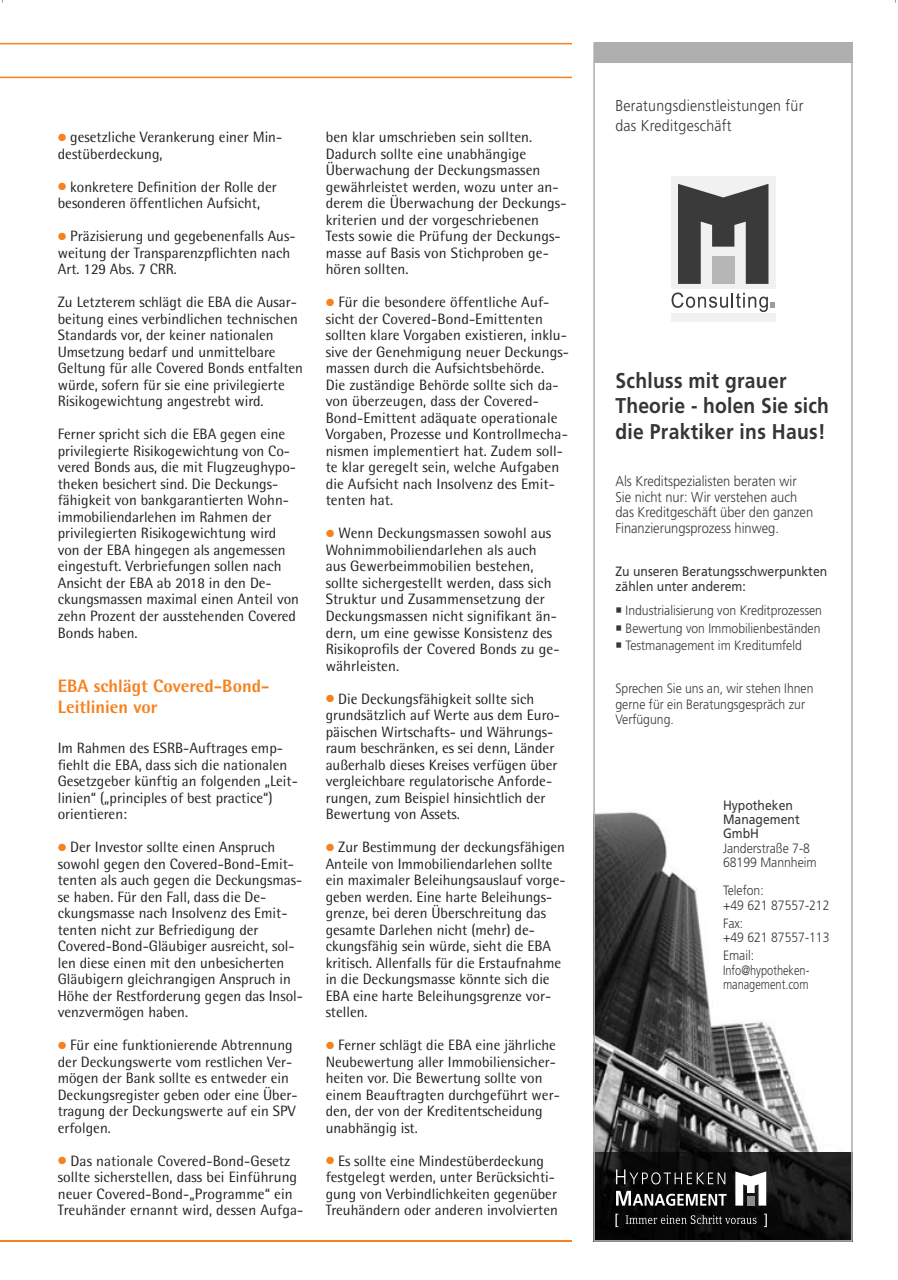
<style>
.page{position:relative;width:898px;height:1280px;background:#fff}
.page>*{position:absolute;margin:0;border:0;box-sizing:border-box;transform-origin:0 0}
.t1{font:700 21.3px/25.7px "Frutiger";letter-spacing:.015em;color:#353535;scale:.9 1}
.t2{font:800 18px/21px "Rotis Semi Sans";color:#f58220}
.t3{font:300 15.6px/20px "Frutiger";letter-spacing:.02em;color:#353535;scale:.9 1}
.t4{font:15px/16.5px "Rotis Semi Sans";color:#231f20}
.t5{font:300 14.25px/15.6px "Frutiger";color:#373737;scale:.9 1}
.t6{font:300 13.5px/14.2px "Frutiger";color:#373737;scale:.9 1}
.t7{font:13.5px/14.2px "Frutiger";color:#373737;scale:.9 1}
.s1{font-family:"European Pi Three";font-size:10.5px;color:#f58220}
</style>
<div class="page">
<hr style="left:0;top:1240px;width:898px;height:1px;background:#f58220">
<svg style="left:0;top:43px;width:572px;height:35px"></svg>
<div style="left:572px;top:1221px;width:326px;height:53px;background:#fff"></div>
<svg style="left:594px;top:63px;width:258px;height:1178px"></svg>
<div style="left:594px;top:43px;width:258px;height:20px;background:#afafaf"></div>
<p class="t4" style="left:58px;top:129px;width:226px"><span class="s1">P</span> gesetzliche Verankerung einer Min&shy;destüberdeckung,</p>
<p class="t4" style="left:58px;top:178px;width:221px"><span class="s1">P</span> konkretere Definition der Rolle der besonderen öffentlichen Aufsicht,</p>
<p class="t4" style="left:58px;top:228px;width:239px"><span class="s1">P</span> Präzisierung und gegebenenfalls Aus&shy;weitung der Transparenzpflichten nach<br>Art. 129 Abs. 7 CRR.</p>
<p class="t4" style="left:58px;top:294px;width:247px">Zu Letzterem schlägt die EBA die Ausar&shy;beitung eines verbindlichen technischen Standards vor, der keiner nationalen Umsetzung bedarf und unmittelbare Geltung für alle Covered Bonds entfalten würde, sofern für sie eine privilegierte Risikogewichtung angestrebt wird.</p>
<p class="t4" style="left:58px;top:426px;width:243px">Ferner spricht sich die EBA gegen eine privilegierte Risikogewichtung von Co&shy;vered Bonds aus, die mit Flugzeughypo&shy;theken besichert sind. Die Deckungs&shy;fähigkeit von bankgarantierten Wohn&shy;immobiliendarlehen im Rahmen der privilegierten Risikogewichtung wird von der EBA hingegen als angemessen eingestuft. Verbriefungen sollen nach Ansicht der EBA ab 2018 in den De&shy;ckungsmassen maximal einen Anteil von zehn Prozent der ausstehenden Covered Bonds haben.</p>
<p class="t2" style="left:58px;top:674px;width:213px">EBA schlägt Covered-Bond-<br>Leitlinien vor</p>
<p class="t4" style="left:58px;top:739px;width:242px">Im Rahmen des ESRB-Auftrages emp&shy;fiehlt die EBA, dass sich die nationalen Gesetzgeber künftig an folgenden „Leit&shy;linien“ („principles of best practice“) orientieren:</p>
<p class="t4" style="left:58px;top:838px;width:247px"><span class="s1">P</span> Der Investor sollte einen Anspruch sowohl gegen den Covered-Bond-Emit&shy;tenten als auch gegen die Deckungsmas&shy;se haben. Für den Fall, dass die De&shy;ckungsmasse nach Insolvenz des Emit&shy;tenten nicht zur Befriedigung der Covered-Bond-Gläubiger ausreicht, sol&shy;len diese einen mit den unbesicherten Gläubigern gleichrangigen Anspruch in Höhe der Restforderung gegen das Insol&shy;venzvermögen haben.</p>
<p class="t4" style="left:58px;top:1036px;width:241px"><span class="s1">P</span> Für eine funktionierende Abtrennung der Deckungswerte vom restlichen Ver&shy;mögen der Bank sollte es entweder ein Deckungsregister geben oder eine Über&shy;tragung der Deckungswerte auf ein SPV erfolgen.</p>
<p class="t4" style="left:58px;top:1152px;width:247px"><span class="s1">P</span> Das nationale Covered-Bond-Gesetz sollte sicherstellen, dass bei Einführung neuer Covered-Bond-„Programme“ ein Treuhänder ernannt wird, dessen Aufga-</p>
<p class="t4" style="left:326px;top:129px;width:242px">ben klar umschrieben sein sollten.<br>Dadurch sollte eine unabhängige Überwachung der Deckungsmassen gewährleistet werden, wozu unter an&shy;derem die Überwachung der Deckungs&shy;kriterien und der vorgeschriebenen Tests sowie die Prüfung der Deckungs&shy;masse auf Basis von Stichproben ge&shy;hören sollten.</p>
<p class="t4" style="left:326px;top:294px;width:245px"><span class="s1">P</span> Für die besondere öffentliche Auf&shy;sicht der Covered-Bond-Emittenten sollten klare Vorgaben existieren, inklu&shy;sive der Genehmigung neuer Deckungs&shy;massen durch die Aufsichtsbehörde.<br>Die zuständige Behörde sollte sich da&shy;von überzeugen, dass der Covered-Bond-Emittent adäquate operationale Vorgaben, Prozesse und Kontrollmecha&shy;nismen implementiert hat. Zudem soll&shy;te klar geregelt sein, welche Aufgaben die Aufsicht nach Insolvenz des Emit&shy;tenten hat.</p>
<p class="t4" style="left:326px;top:525px;width:235px"><span class="s1">P</span> Wenn Deckungsmassen sowohl aus Wohnimmobiliendarlehen als auch aus Gewerbeimmobilien bestehen, sollte sichergestellt werden, dass sich Struktur und Zusammensetzung der Deckungsmassen nicht signifikant än&shy;dern, um eine gewisse Konsistenz des Risikoprofils der Covered Bonds zu ge&shy;währleisten.</p>
<p class="t4" style="left:326px;top:690px;width:236px"><span class="s1">P</span> Die Deckungsfähigkeit sollte sich grundsätzlich auf Werte aus dem Euro&shy;päischen Wirtschafts- und Währungs&shy;raum beschränken, es sei denn, Länder außerhalb dieses Kreises verfügen über vergleichbare regulatorische Anforde&shy;rungen, zum Beispiel hinsichtlich der Bewertung von Assets.</p>
<p class="t4" style="left:326px;top:838px;width:241px"><span class="s1">P</span> Zur Bestimmung der deckungsfähigen Anteile von Immobiliendarlehen sollte ein maximaler Beleihungsauslauf vorge&shy;geben werden. Eine harte Beleihungs&shy;grenze, bei deren Überschreitung das gesamte Darlehen nicht (mehr) de&shy;ckungsfähig sein würde, sieht die EBA kritisch. Allenfalls für die Erstaufnahme in die Deckungsmasse könnte sich die EBA eine harte Beleihungsgrenze vor&shy;stellen.</p>
<p class="t4" style="left:326px;top:1036px;width:236px"><span class="s1">P</span> Ferner schlägt die EBA eine jährliche Neubewertung aller Immobiliensicher&shy;heiten vor. Die Bewertung sollte von einem Beauftragten durchgeführt wer&shy;den, der von der Kreditentscheidung unabhängig ist.</p>
<p class="t4" style="left:326px;top:1152px;width:234px"><span class="s1">P</span> Es sollte eine Mindestüberdeckung festgelegt werden, unter Berücksichti&shy;gung von Verbindlichkeiten gegenüber Treuhändern oder anderen involvierten</p>
<p class="t3" style="left:615px;top:96px;width:210px">Beratungsdienstleistungen für das Kreditgeschäft</p>
<h1 class="t1" style="left:615px;top:367px;width:239px">Schluss mit grauer<br>Theorie - holen Sie sich die Praktiker ins Haus!</h1>
<p class="t5" style="left:615px;top:473px;width:221px">Als Kreditspezialisten beraten wir Sie nicht nur: Wir verstehen auch das Kreditgeschäft über den ganzen Finanzierungsprozess hinweg.</p>
<p class="t7" style="left:615px;top:563px;width:237px;line-height:15.6px">Zu unseren Beratungsschwerpunkten zählen unter anderem:</p>
<p class="t6" style="left:615px;top:603px;width:231px">○ Industrialisierung von Kreditprozessen</p>
<p class="t6" style="left:615px;top:621px;width:229px">○ Bewertung von Immobilienbeständen</p>
<p class="t6" style="left:615px;top:638px;width:209px">○ Testmanagement im Kreditumfeld</p>
<p class="t6" style="left:615px;top:680px;width:222px;line-height:15.6px">Sprechen Sie uns an, wir stehen Ihnen gerne für ein Beratungsgespräch zur<br>Verfügung.</p>
<p class="t7" style="left:723px;top:798px;width:87px">Hypotheken<br>Management<br>GmbH</p>
<p class="t6" style="left:723px;top:840px;width:106px">Janderstraße 7-8<br>68199 Mannheim</p>
<p class="t6" style="left:723px;top:883px;width:120px">Telefon:<br>+49 621 87557-212</p>
<p class="t6" style="left:723px;top:916px;width:120px">Fax:<br>+49 621 87557-113</p>
<p class="t6" style="left:723px;top:948px;width:98px">Email:<br>Info@hypotheken&shy;management.com</p>
</div>
